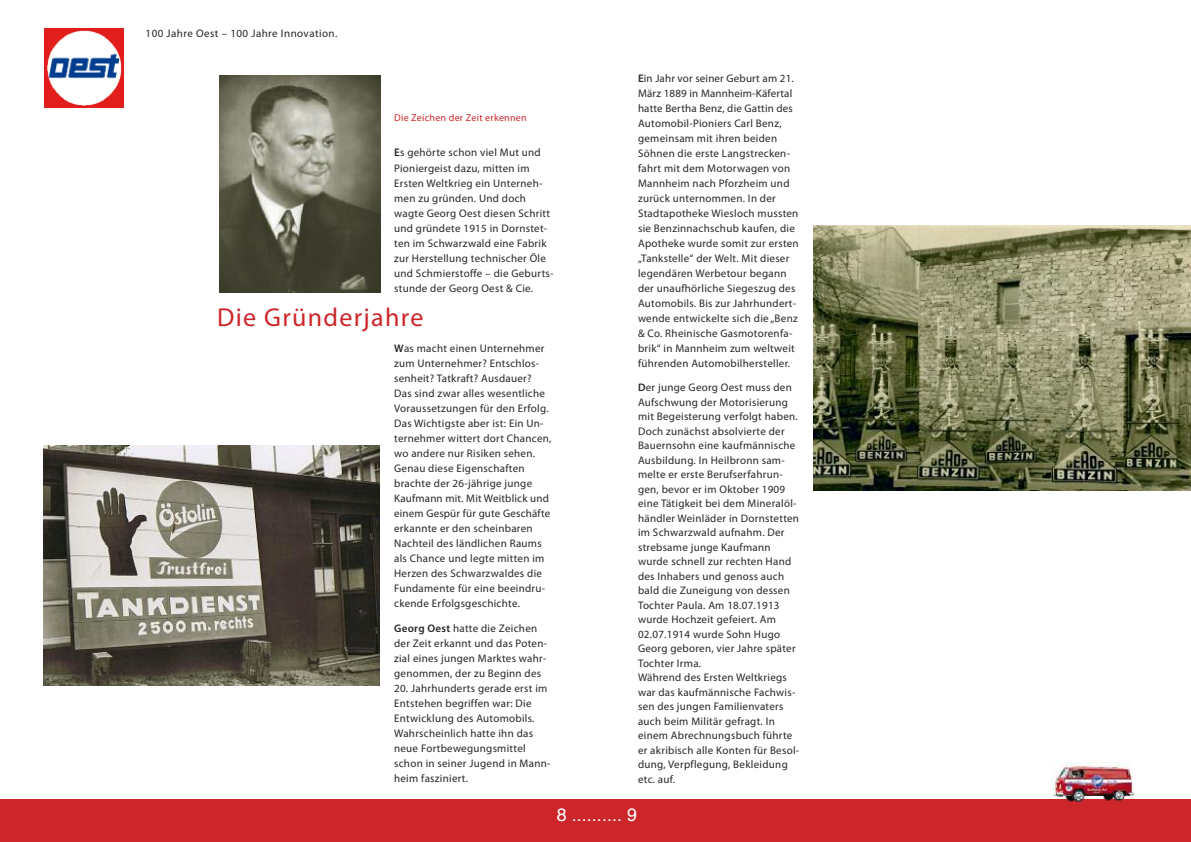
<style>
.page{position:relative;width:1191px;height:842px;background:#fff}
.page>*{position:absolute;margin:0;border:0;box-sizing:border-box;transform-origin:0 0}
.t1{font:26px "Myriad Pro";letter-spacing:.05em;color:#cc262b}
.t2{font:18px "Helvetica";color:#fff}
.t3{font:11px/15px "Myriad Pro";letter-spacing:.025em;color:#272627}
.t4{font:10px "Myriad Pro";letter-spacing:.025em;color:#cc262b}
.s1{font-weight:600}
</style>
<div class="page">
<div style="left:0;top:799px;width:595px;height:43px;background:#cc262b"></div>
<div style="left:595px;top:799px;width:596px;height:43px;background:#cc262b"></div>
<img style="left:44px;top:446px;width:336px;height:239px">
<img style="left:814px;top:226px;width:377px;height:264px">
<img style="left:1052px;top:763px;width:82px;height:39px">
<img style="left:219px;top:75px;width:162px;height:217px">
<img style="left:45px;top:28px;width:79px;height:80px">
<p class="t3" style="left:146px;top:26px;width:193px">100 Jahre Oest – 100 Jahre Innovation.</p>
<p class="t4" style="left:394px;top:114px;width:134px">Die Zeichen der Zeit erkennen</p>
<p class="t3" style="left:394px;top:146px;width:161px"><span class="s1">E</span>s gehörte schon viel Mut und<br>Pioniergeist dazu, mitten im<br>Ersten Weltkrieg ein Unterneh&shy;men zu gründen. Und doch wagte Georg Oest diesen Schritt und gründete 1915 in Dornstet&shy;ten im Schwarzwald eine Fabrik zur Herstellung technischer Öle und Schmierstoffe – die Geburts&shy;stunde der Georg Oest &amp; Cie.</p>
<h1 class="t1" style="left:217px;top:308px;width:208px">Die Gründerjahre</h1>
<p class="t3" style="left:394px;top:341px;width:159px"><span class="s1">W</span>as macht einen Unternehmer zum Unternehmer? Entschlos&shy;senheit? Tatkraft? Ausdauer?<br>Das sind zwar alles wesentliche<br>Voraussetzungen für den Erfolg.<br>Das Wichtigste aber ist: Ein Un&shy;ternehmer wittert dort Chancen, wo andere nur Risiken sehen.<br>Genau diese Eigenschaften brachte der 26-jährige junge<br>Kaufmann mit. Mit Weitblick und einem Gespür für gute Geschäfte erkannte er den scheinbaren<br>Nachteil des ländlichen Raums als Chance und legte mitten im<br>Herzen des Schwarzwaldes die<br>Fundamente für eine beeindru&shy;ckende Erfolgsgeschichte.</p>
<p class="t3" style="left:394px;top:621px;width:154px"><span class="s1">Georg Oest</span> hatte die Zeichen der Zeit erkannt und das Poten&shy;zial eines jungen Marktes wahr&shy;genommen, der zu Beginn des</p>
<p class="t3" style="left:394px;top:681px;width:158px">20. Jahrhunderts gerade erst im<br>Entstehen begriffen war: Die<br>Entwicklung des Automobils.<br>Wahrscheinlich hatte ihn das neue Fortbewegungsmittel schon in seiner Jugend in Mann&shy;heim fasziniert.</p>
<p class="t3" style="left:638px;top:71px;width:162px"><span class="s1">E</span>in Jahr vor seiner Geburt am 21.<br>März 1889 in Mannheim-Käfertal hatte Bertha Benz, die Gattin des<br>Automobil-Pioniers Carl Benz, gemeinsam mit ihren beiden<br>Söhnen die erste Langstrecken&shy;fahrt mit dem Motorwagen von<br>Mannheim nach Pforzheim und zurück unternommen. In der<br>Stadtapotheke Wiesloch mussten sie Benzinnachschub kaufen, die<br>Apotheke wurde somit zur ersten „Tankstelle“ der Welt. Mit dieser legendären Werbetour begann der unaufhörliche Siegeszug des<br>Automobils. Bis zur Jahrhundert&shy;wende entwickelte sich die „Benz &amp; Co. Rheinische Gasmotorenfa&shy;brik“ in Mannheim zum weltweit führenden Automobilhersteller.</p>
<p class="t3" style="left:638px;top:381px;width:163px;line-height:14.5px"><span class="s1">D</span>er junge Georg Oest muss den<br>Aufschwung der Motorisierung mit Begeisterung verfolgt haben.<br>Doch zunächst absolvierte der<br>Bauernsohn eine kaufmännische<br>Ausbildung. In Heilbronn sam&shy;melte er erste Berufserfahrun&shy;gen, bevor er im Oktober 1909 eine Tätigkeit bei dem Mineralöl&shy;händler Weinläder in Dornstetten im Schwarzwald aufnahm. Der strebsame junge Kaufmann wurde schnell zur rechten Hand des Inhabers und genoss auch bald die Zuneigung von dessen<br>Tochter Paula. Am 18.07.1913 wurde Hochzeit gefeiert. Am<br>02.07.1914 wurde Sohn Hugo<br>Georg geboren, vier Jahre später<br>Tochter Irma.<br>Während des Ersten Weltkriegs war das kaufmännische Fachwis&shy;sen des jungen Familienvaters auch beim Militär gefragt. In einem Abrechnungsbuch führte er akribisch alle Konten für Besol&shy;dung, Verpflegung, Bekleidung etc. auf.</p>
<h2 class="t2" style="left:557px;top:808px;width:82px">8 .......... 9</h2>
</div>
